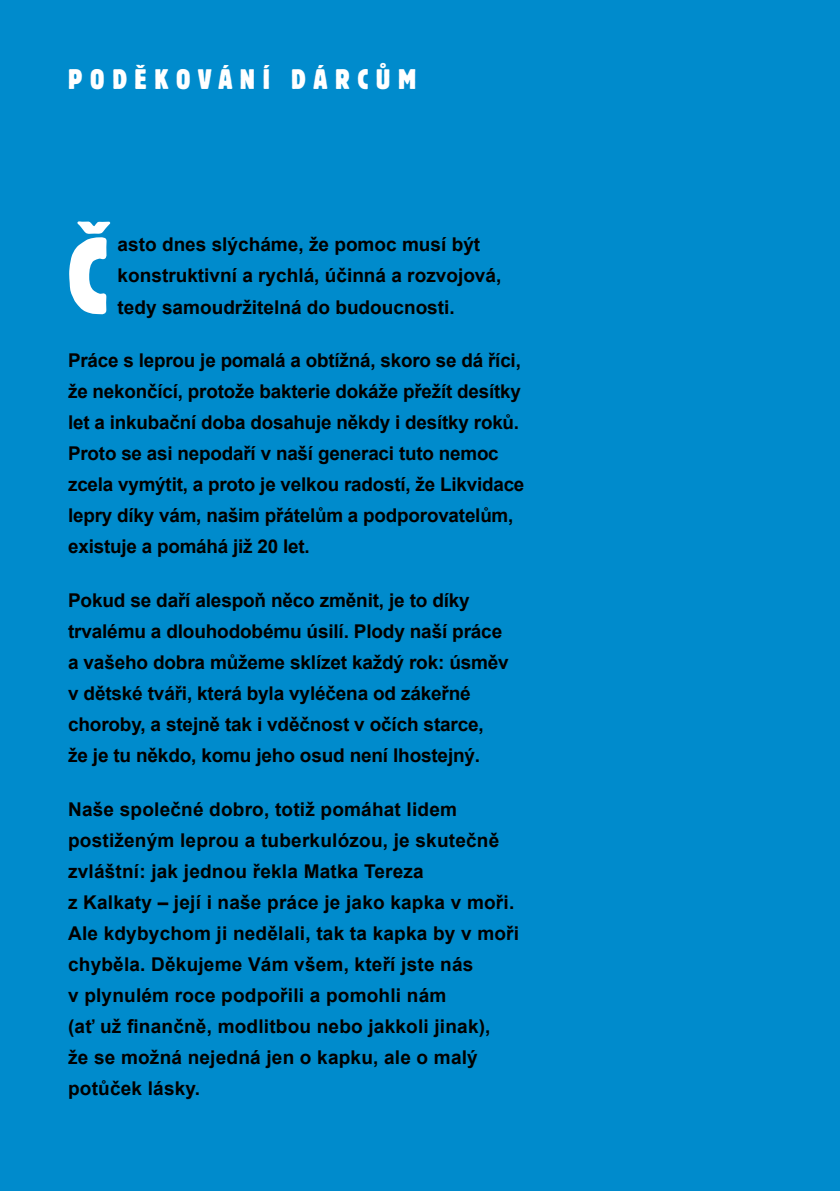
<style>
.page{position:relative;width:840px;height:1191px;background:#fff}
.page>*{position:absolute;margin:0;border:0;box-sizing:border-box;transform-origin:0 0}
.t1{font:condensed 106.4px "Block Pro";color:#fff}
.t2{font:condensed 28px "Block Pro";letter-spacing:.27em;color:#fff}
.t3{font:700 19px/31px "Arial";letter-spacing:-.01em;color:#000}
.t4{font:700 19px/31px "Arial";letter-spacing:.01em;color:#000}
</style>
<div class="page">
<div style="left:0;top:0;width:839px;height:1191px;background:#008bcc"></div>
<hr style="left:839px;top:0;width:1px;height:1191px;background:#008bcc">
<h2 class="t2" style="left:68px;top:61px;width:349px">PODĚKOVÁNÍ DÁRCŮM</h2>
<h1 class="t1" style="left:68px;top:207px;width:41px">Č</h1>
<p class="t3" style="left:118px;top:230px;width:385px">asto dnes slýcháme, že pomoc musí být konstruktivní a rychlá, účinná a rozvojová, tedy samoudržitelná do budoucnosti.</p>
<p class="t3" style="left:68px;top:345px;width:457px">Práce s leprou je pomalá a obtížná, skoro se dá říci, že nekončící, protože bakterie dokáže přežít desítky let a inkubační doba dosahuje někdy i desítky roků.<br>Proto se asi nepodaří v naší generaci tuto nemoc zcela vymýtit, a proto je velkou radostí, že Likvidace lepry díky vám, našim přátelům a podporovatelům, existuje a pomáhá již 20 let.</p>
<p class="t3" style="left:68px;top:585px;width:442px">Pokud se daří alespoň něco změnit, je to díky trvalému a dlouhodobému úsilí. Plody naší práce a vašeho dobra můžeme sklízet každý rok: úsměv v dětské tváři, která byla vyléčena od zákeřné choroby, a stejně tak i vděčnost v očích starce,<br>že je tu někdo, komu jeho osud není lhostejný.</p>
<p class="t4" style="left:68px;top:794px;width:452px">Naše společné dobro, totiž pomáhat lidem postiženým leprou a tuberkulózou, je skutečně zvláštní: jak jednou řekla Matka Tereza<br>z Kalkaty – její i naše práce je jako kapka v moři.<br>Ale kdybychom ji nedělali, tak ta kapka by v moři chyběla. Děkujeme Vám všem, kteří jste nás<br>v plynulém roce podpořili a pomohli nám<br>(ať už finančně, modlitbou nebo jakkoli jinak),<br>že se možná nejedná jen o kapku, ale o malý potůček lásky.</p>
</div>
